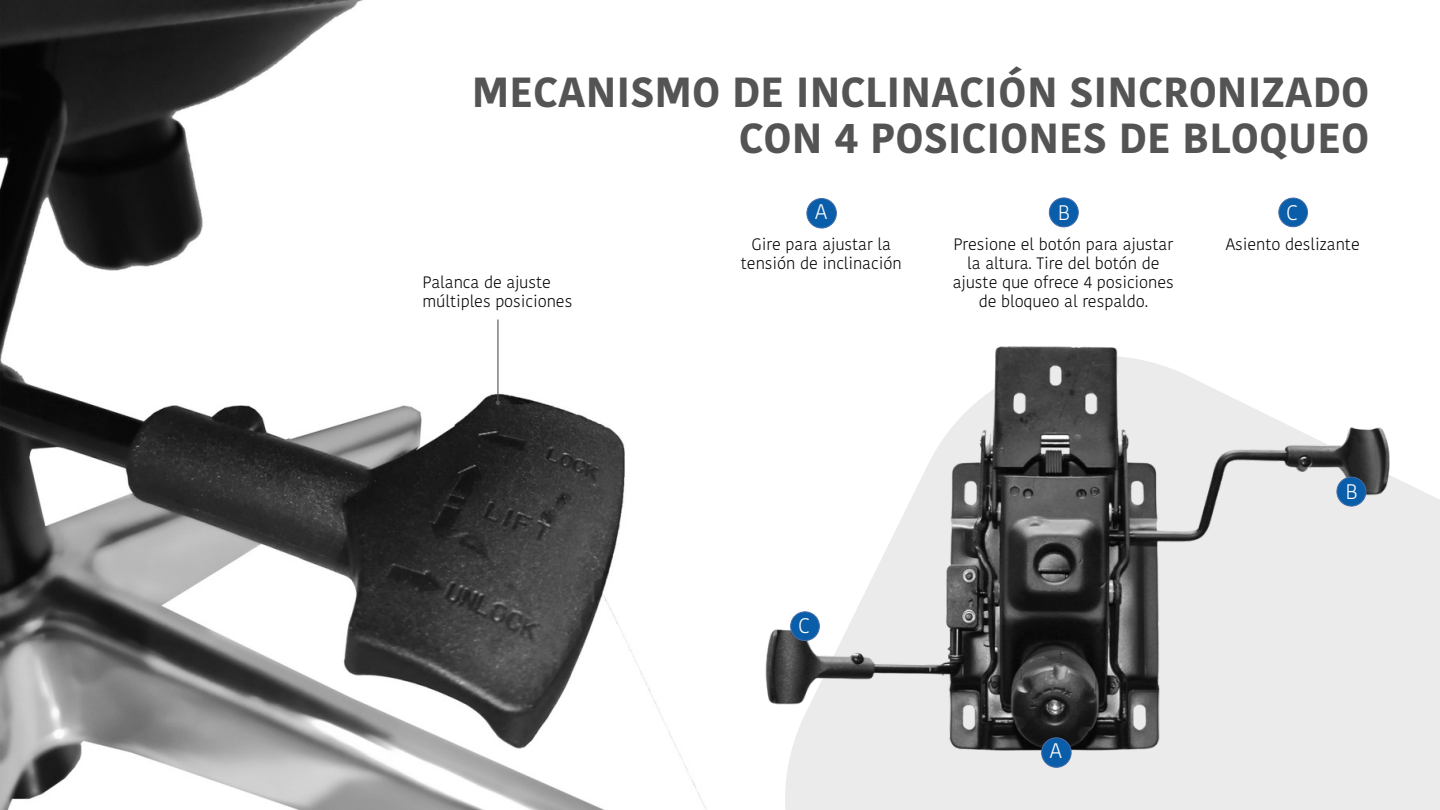
<style>
.page{position:relative;width:1440px;height:810px;background:#fff}
.page>*{position:absolute;margin:0;border:0;box-sizing:border-box;transform-origin:0 0}
.t1{font:700 42px/46.2px "Kohinoor Bangla";color:#545454;text-align:right}
.t2{font:300 21px "Kohinoor Bangla";color:#fff}
.t3{font:300 16.5px/19.2px "Kohinoor Bangla";letter-spacing:-.005em;color:#000;text-align:center}
</style>
<div class="page">
<div style="left:785px;top:481px;width:655px;height:329px;background:#ebebeb"></div>
<img style="left:765px;top:346px;width:637px;height:425px">
<div style="left:807px;top:199px;width:29px;height:29px;background:#0a5da8;border-radius:50%"></div>
<div style="left:806px;top:198px;width:31px;height:30px;border:1px solid #446da9;border-radius:50%"></div>
<div style="left:1049px;top:198px;width:29px;height:29px;background:#0a5da8;border-radius:50%"></div>
<div style="left:1049px;top:198px;width:30px;height:29px;border:1px solid #446da9;border-radius:50%"></div>
<div style="left:1279px;top:198px;width:29px;height:29px;background:#0a5da8;border-radius:50%"></div>
<div style="left:1278px;top:198px;width:30px;height:29px;border:1px solid #446da9;border-radius:50%"></div>
<img style="left:0;top:0;width:700px;height:810px">
<div style="left:1042px;top:738px;width:29px;height:29px;background:#0a5da8;border-radius:50%"></div>
<div style="left:1041px;top:737px;width:31px;height:31px;border:1px solid #446da9;border-radius:50%"></div>
<div style="left:1337px;top:477px;width:29px;height:29px;background:#0a5da8;border-radius:50%"></div>
<div style="left:1337px;top:477px;width:29px;height:29px;border:1px solid #446da9;border-radius:50%"></div>
<div style="left:791px;top:612px;width:28px;height:29px;background:#0a5da8;border-radius:50%"></div>
<div style="left:790px;top:611px;width:30px;height:30px;border:1px solid #446da9;border-radius:50%"></div>
<hr style="left:497px;top:320px;width:2px;height:81px;background:#545454">
<svg style="left:496px;top:400px;width:4px;height:5px"></svg>
<svg style="left:443px;top:795px;width:992px;height:15px"></svg>
<p class="t1" style="left:472px;top:69px;width:899px">MECANISMO DE INCLINACIÓN SINCRONIZADO<br>CON 4 POSICIONES DE BLOQUEO</p>
<p class="t3" style="left:422px;top:272px;width:152px;text-align:left">Palanca de ajuste múltiples posiciones</p>
<p class="t2" style="left:815px;top:197px;width:14px">A</p>
<h1 class="t3" style="left:741px;top:235px;width:162px">Gire para ajustar la tensión de inclinación</h1>
<p class="t2" style="left:1058px;top:198px;width:14px">B</p>
<p class="t3" style="left:953px;top:234px;width:223px">Presione el botón para ajustar la altura. Tire del botón de ajuste que ofrece 4 posiciones de bloqueo al respaldo.</p>
<p class="t2" style="left:1286px;top:198px;width:13px">C</p>
<p class="t3" style="left:1226px;top:235px;width:136px">Asiento deslizante</p>
<p class="t2" style="left:798px;top:611px;width:13px">C</p>
<p class="t2" style="left:1050px;top:736px;width:14px">A</p>
<p class="t2" style="left:1345px;top:477px;width:14px">B</p>
</div>
